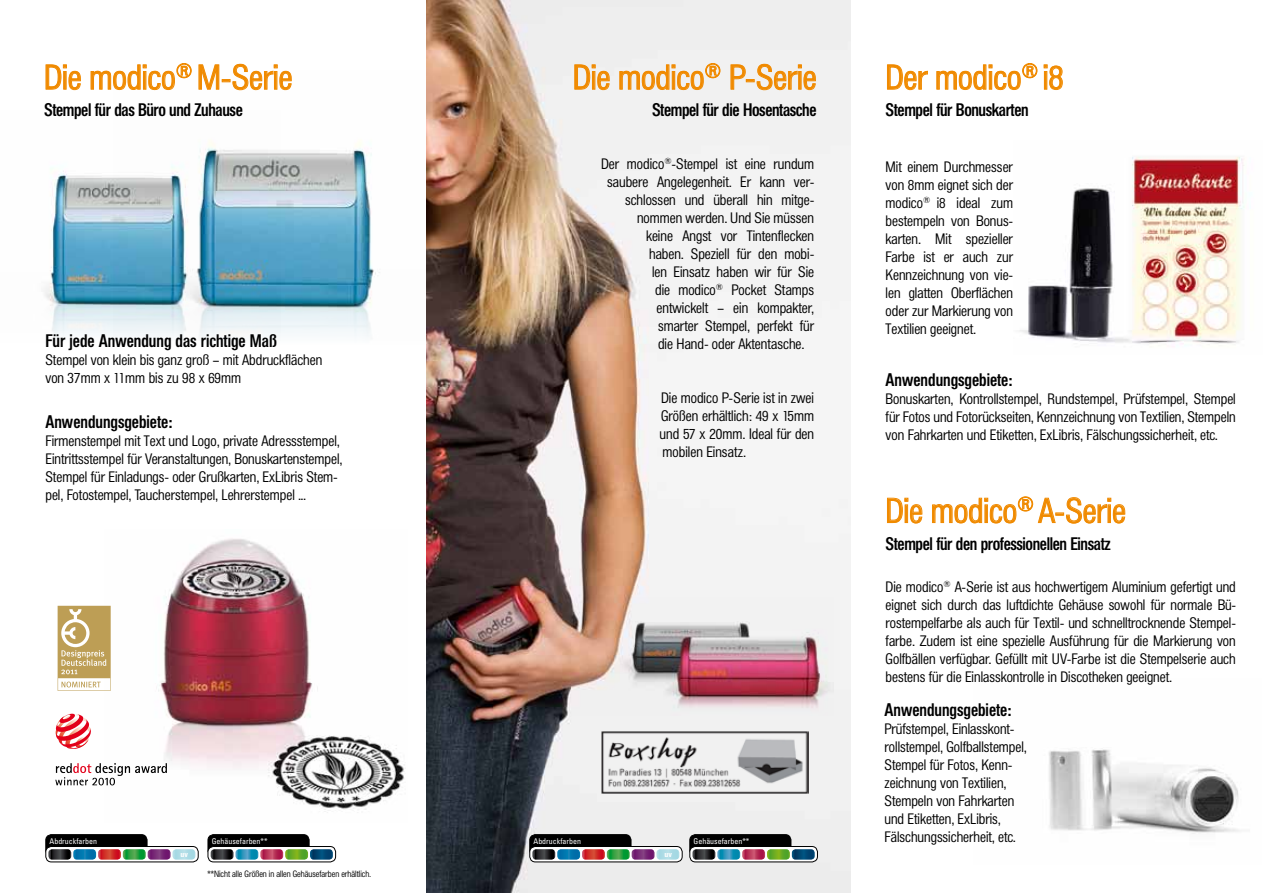
<style>
.page{position:relative;width:1263px;height:893px;background:#fff}
.page>*{position:absolute;margin:0;border:0;box-sizing:border-box;transform-origin:0 0}
.t1{font:300 34.5px "Folio Condensed BQ";color:#f08a00}
.t2{font:500 18px "Folio Condensed BQ";letter-spacing:-.02em;color:#000}
.t3{font:500 18px "Folio Condensed BQ";color:#000}
.t4{font:300 15px/18px "Folio Condensed BQ";color:#000;text-align:justify}
.t5{font:300 9px "Folio Condensed BQ";color:#000}
.t6{font:condensed 7.95px "Univers";color:#fff}
.t7{font:700 condensed 7.95px "Univers";color:#fff}
</style>
<div class="page">
<img style="left:1049px;top:749px;width:191px;height:85px">
<img style="left:119px;top:70px;width:254px;height:199px">
<img style="left:281px;top:269px;width:99px;height:67px">
<img style="left:50px;top:110px;width:231px;height:162px">
<img style="left:44px;top:272px;width:237px;height:65px">
<img style="left:105px;top:538px;width:300px;height:275px">
<img style="left:426px;top:0;width:424px;height:893px">
<svg style="left:574px;top:64px;width:36px;height:26px"></svg>
<svg style="left:619px;top:63px;width:101px;height:27px"></svg>
<svg style="left:731px;top:64px;width:85px;height:26px"></svg>
<div style="left:208px;top:835px;width:101px;height:21px;background:#000;border-radius:6px"></div>
<div style="left:208px;top:834px;width:101px;height:22px;border:1px solid #000;border-radius:6px"></div>
<div style="left:208px;top:846px;width:128px;height:16px;background:#fff;border-radius:6px"></div>
<div style="left:208px;top:846px;width:128px;height:16px;border:1px solid #000;border-radius:6px"></div>
<svg style="left:211px;top:849px;width:122px;height:11px"></svg>
<div style="left:690px;top:835px;width:101px;height:21px;background:#000;border-radius:6px"></div>
<div style="left:689px;top:834px;width:102px;height:22px;border:1px solid #000;border-radius:6px"></div>
<div style="left:690px;top:846px;width:127px;height:16px;background:#fff;border-radius:6px"></div>
<div style="left:689px;top:846px;width:129px;height:16px;border:1px solid #000;border-radius:6px"></div>
<svg style="left:692px;top:849px;width:123px;height:11px"></svg>
<svg style="left:46px;top:64px;width:35px;height:26px"></svg>
<svg style="left:91px;top:63px;width:101px;height:27px"></svg>
<svg style="left:199px;top:64px;width:93px;height:26px"></svg>
<svg style="left:887px;top:64px;width:41px;height:26px"></svg>
<svg style="left:936px;top:63px;width:101px;height:27px"></svg>
<svg style="left:1044px;top:65px;width:19px;height:25px"></svg>
<svg style="left:887px;top:498px;width:35px;height:25px"></svg>
<svg style="left:932px;top:496px;width:193px;height:28px"></svg>
<div style="left:49px;top:707px;width:125px;height:85px;background:#fff"></div>
<svg style="left:55px;top:763px;width:112px;height:22px"></svg>
<svg style="left:56px;top:714px;width:35px;height:35px"></svg>
<svg style="left:58px;top:606px;width:53px;height:85px"></svg>
<img style="left:570px;top:597px;width:264px;height:119px">
<img style="left:601px;top:730px;width:208px;height:64px">
<img style="left:1019px;top:156px;width:225px;height:189px">
<div style="left:46px;top:835px;width:101px;height:21px;background:#000;border-radius:6px"></div>
<div style="left:45px;top:834px;width:102px;height:22px;border:1px solid #000;border-radius:6px"></div>
<div style="left:46px;top:846px;width:152px;height:16px;background:#fff;border-radius:6px"></div>
<div style="left:45px;top:846px;width:154px;height:16px;border:1px solid #000;border-radius:6px"></div>
<svg style="left:48px;top:849px;width:147px;height:11px"></svg>
<div style="left:530px;top:835px;width:101px;height:21px;background:#000;border-radius:6px"></div>
<div style="left:529px;top:834px;width:102px;height:22px;border:1px solid #000;border-radius:6px"></div>
<div style="left:530px;top:846px;width:152px;height:16px;background:#fff;border-radius:6px"></div>
<div style="left:529px;top:846px;width:153px;height:16px;border:1px solid #000;border-radius:6px"></div>
<svg style="left:532px;top:849px;width:147px;height:11px"></svg>
<h1 class="t1" style="left:44px;top:58px;width:250px">Die modico<sup>®</sup> M-Serie</h1>
<p class="t2" style="left:44px;top:100px;width:200px">Stempel für das Büro und Zuhause</p>
<p class="t3" style="left:45px;top:331px;width:233px">Für jede Anwendung das richtige Maß</p>
<p class="t4" style="left:45px;top:351px;width:278px">Stempel von klein bis ganz groß – mit Abdruckflächen von 37mm x 11mm bis zu 98 x 69mm</p>
<p class="t3" style="left:45px;top:412px;width:128px">Anwendungsgebiete:</p>
<p class="t4" style="left:45px;top:432px;width:298px;text-align:left">Firmenstempel mit Text und Logo, private Adressstempel, Eintrittsstempel für Veranstaltungen, Bonuskartenstempel, Stempel für Einladungs- oder Grußkarten, ExLibris Stem&shy;pel, Fotostempel, Taucherstempel, Lehrerstempel ...</p>
<h1 class="t1" style="left:573px;top:58px;width:245px">Die modico<sup>®</sup> P-Serie</h1>
<p class="t2" style="left:652px;top:100px;width:166px">Stempel für die Hosentasche</p>
<p class="t4" style="left:601px;top:155px;width:214px">Der modico<sup>®</sup>-Stempel ist eine rundum</p>
<p class="t4" style="left:607px;top:173px;width:209px">saubere Angelegenheit. Er kann ver-</p>
<p class="t4" style="left:625px;top:191px;width:191px">schlossen und überall hin mitge-</p>
<p class="t4" style="left:637px;top:209px;width:178px">nommen werden. Und Sie müssen</p>
<p class="t4" style="left:646px;top:227px;width:170px">keine Angst vor Tintenflecken</p>
<p class="t4" style="left:649px;top:245px;width:167px">haben. Speziell für den mobi-</p>
<p class="t4" style="left:652px;top:263px;width:164px">len Einsatz haben wir für Sie</p>
<p class="t4" style="left:655px;top:281px;width:160px">die modico<sup>®</sup> Pocket Stamps</p>
<p class="t4" style="left:657px;top:299px;width:159px">entwickelt – ein kompakter,</p>
<p class="t4" style="left:658px;top:317px;width:157px">smarter Stempel, perfekt für</p>
<p class="t4" style="left:658px;top:335px;width:148px">die Hand- oder Aktentasche.</p>
<p class="t4" style="left:660px;top:389px;width:156px">Die modico P-Serie ist in zwei Größen erhältlich: 49 x 15mm und 57 x 20mm. Ideal für den mobilen Einsatz.</p>
<h1 class="t1" style="left:885px;top:58px;width:180px">Der modico<sup>®</sup> i8</h1>
<p class="t2" style="left:885px;top:100px;width:145px">Stempel für Bonuskarten</p>
<p class="t4" style="left:885px;top:158px;width:129px">Mit einem Durchmesser von 8mm eignet sich der modico<sup>®</sup> i8 ideal zum bestempeln von Bonus&shy;karten. Mit spezieller Farbe ist er auch zur Kennzeichnung von vie&shy;len glatten Oberflächen oder zur Markierung von Textilien geeignet.</p>
<p class="t3" style="left:885px;top:369px;width:128px">Anwendungsgebiete:</p>
<p class="t4" style="left:885px;top:390px;width:352px">Bonuskarten, Kontrollstempel, Rundstempel, Prüfstempel, Stempel für Fotos und Fotorückseiten, Kennzeichnung von Textilien, Stempeln von Fahrkarten und Etiketten, ExLibris, Fälschungssicherheit, etc.</p>
<h1 class="t1" style="left:885px;top:492px;width:242px">Die modico<sup>®</sup> A-Serie</h1>
<p class="t2" style="left:885px;top:533px;width:227px">Stempel für den professionellen Einsatz</p>
<p class="t4" style="left:885px;top:579px;width:352px">Die modico<sup>®</sup> A-Serie ist aus hochwertigem Aluminium gefertigt und eignet sich durch das luftdichte Gehäuse sowohl für normale Bü&shy;rostempelfarbe als auch für Textil- und schnelltrocknende Stempel&shy;farbe. Zudem ist eine spezielle Ausführung für die Markierung von Golfbällen verfügbar. Gefüllt mit UV-Farbe ist die Stempelserie auch bestens für die Einlasskontrolle in Discotheken geeignet.</p>
<p class="t3" style="left:884px;top:699px;width:128px">Anwendungsgebiete:</p>
<p class="t4" style="left:884px;top:720px;width:144px;text-align:left">Prüfstempel, Einlasskont&shy;rollstempel, Golfballstempel,<br>Stempel für Fotos, Kenn&shy;zeichnung von Textilien,<br>Stempeln von Fahrkarten und Etiketten, ExLibris,</p>
<p class="t6" style="left:50px;top:836px;width:49px">Abdruckfarben</p>
<p class="t4" style="left:884px;top:828px;width:133px">Fälschungssicherheit, etc.</p>
<p class="t7" style="left:180px;top:849px;width:9px">uv</p>
<p class="t6" style="left:212px;top:836px;width:57px">Gehäusefarben**</p>
<p class="t6" style="left:693px;top:836px;width:57px">Gehäusefarben**</p>
<p class="t6" style="left:533px;top:836px;width:49px">Abdruckfarben</p>
<p class="t7" style="left:664px;top:849px;width:9px">uv</p>
<p class="t5" style="left:208px;top:869px;width:165px">**Nicht alle Größen in allen Gehäusefarben erhältlich.</p>
</div>
